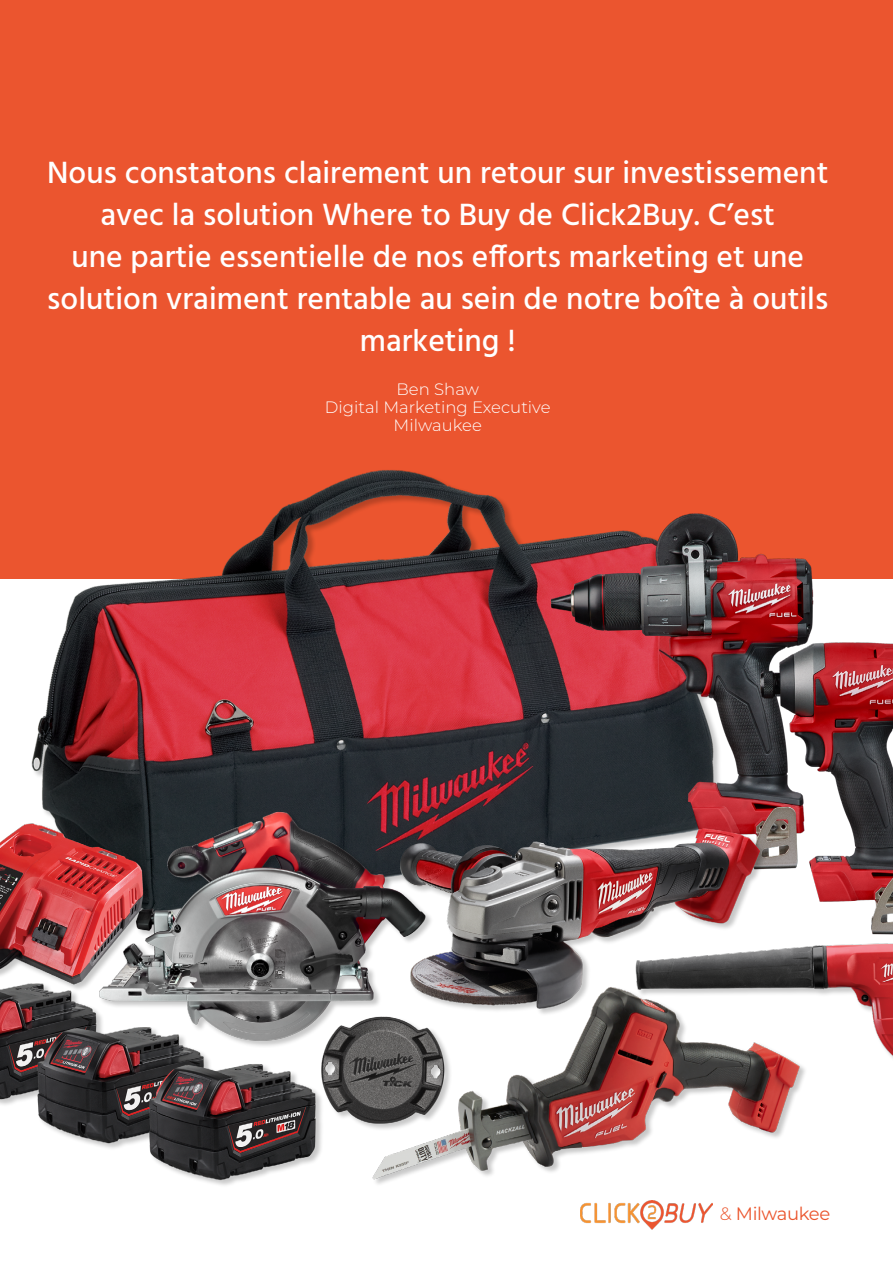
<style>
.page{position:relative;width:893px;height:1263px;background:#fff}
.page>*{position:absolute;margin:0;border:0;box-sizing:border-box;transform-origin:0 0}
.t1{font:500 31.5px/42px "Hind";color:#fff;text-align:center}
.t2{font:18px "Montserrat";letter-spacing:-.02em;color:#eb552d}
.t3{font:300 16.5px/18px "Montserrat";color:#fff;text-align:center}
.s1{font-weight:300}
</style>
<div class="page">
<div style="left:0;top:0;width:893px;height:578px;background:#eb552f"></div>
<img style="left:0;top:470px;width:893px;height:760px">
<img style="left:580px;top:1200px;width:132px;height:29px">
<p class="t1" style="left:47px;top:153px;width:783px">Nous constatons clairement un retour sur investissement avec la solution Where to Buy de Click2Buy. C’est<br>une partie essentielle de nos efforts marketing et une solution vraiment rentable au sein de notre boîte à outils marketing !</p>
<p class="t3" style="left:325px;top:379px;width:227px">Ben Shaw<br>Digital Marketing Executive<br>Milwaukee</p>
<p class="t2" style="left:720px;top:1201px;width:112px"><span class="s1">&amp;</span> Milwaukee</p>
</div>
